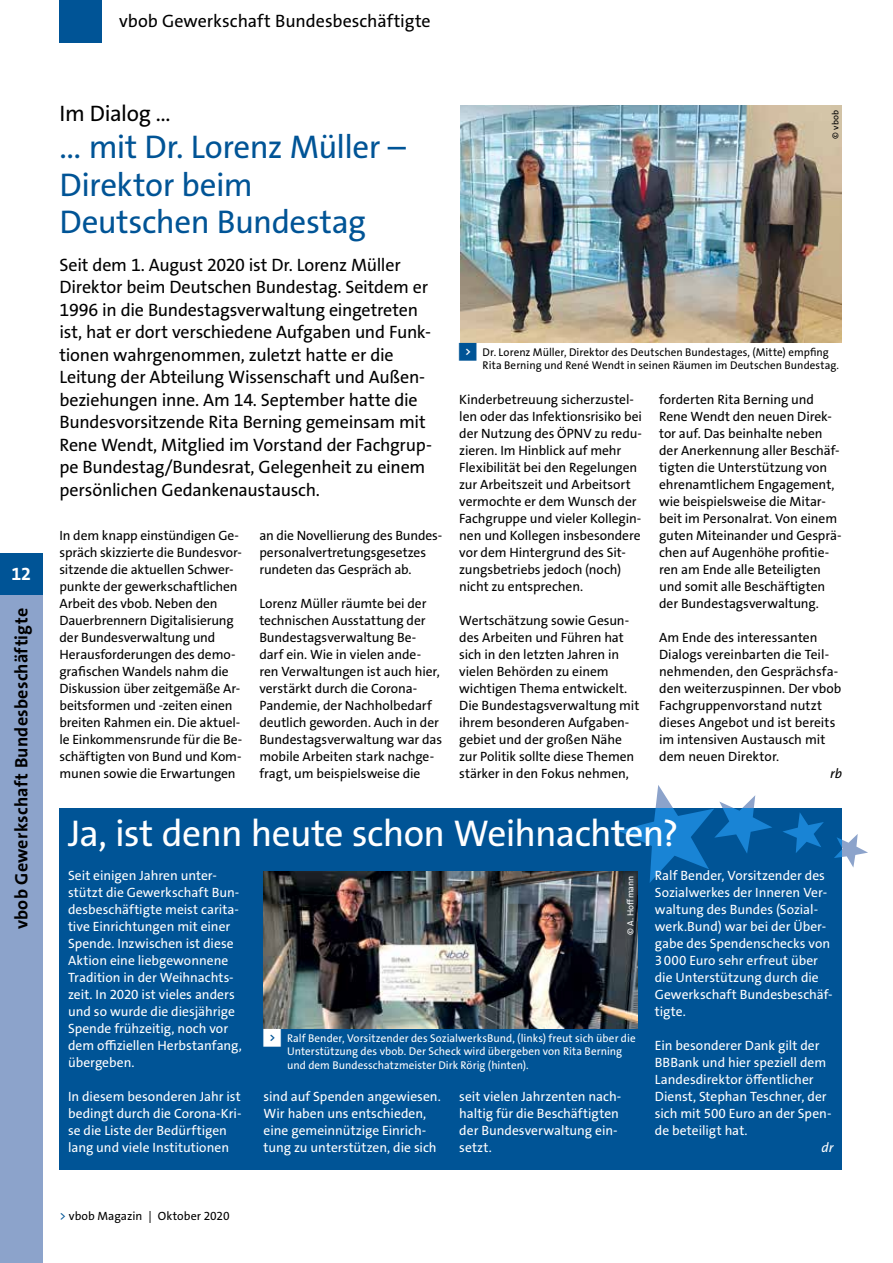
<style>
.page{position:relative;width:893px;height:1263px;background:#fff}
.page>*{position:absolute;margin:0;border:0;box-sizing:border-box;transform-origin:0 0}
.t1{font:37.5px "The Sans Os F";letter-spacing:-.02em;color:#fff}
.t2{font:33px/37.5px "The Sans Os F";letter-spacing:-.015em;color:#005496}
.t3{font:22.5px "The Sans Os F";letter-spacing:-.015em;color:#000}
.t4{font:18px/22.5px "The Sans Os F";letter-spacing:-.01em;color:#000}
.t5{font:700 18px "The Sans Os F";letter-spacing:.015em;color:#000}
.t6{font:700 18px "The Sans Os F";color:#fff}
.t7{font:13.5px/17px "The Sans Os F";letter-spacing:-.005em;color:#000}
.t8{font:13.5px/17px "The Sans Os F";color:#fff}
.t9{font:italic 13.5px "The Sans Os F";color:#000}
.t10{font:italic 13.5px "The Sans Os F";color:#fff}
.t11{font:12px "The Sans Os F";letter-spacing:.005em;color:#000}
.t12{font:11.25px/13.5px "The Sans Os F";letter-spacing:.005em;color:#fff}
.t13{font:11.25px/13.5px "The Sans Os F";letter-spacing:.005em;color:#000}
.t14{font:9px "The Sans Os F";letter-spacing:.005em;color:#fff}
.t15{font:9px "The Sans Os F";color:#000}
.s1{font-family:"Top Numbers";color:#005496}
.s2{font-family:"Top Numbers"}
.s3{color:#005496}
</style>
<div class="page">
<div style="left:60px;top:808px;width:782px;height:361px;background:#005496"></div>
<img style="left:264px;top:871px;width:374px;height:157px">
<img style="left:461px;top:106px;width:381px;height:237px">
<svg style="left:783px;top:813px;width:41px;height:40px"></svg>
<svg style="left:834px;top:834px;width:34px;height:33px"></svg>
<svg style="left:618px;top:785px;width:154px;height:98px"></svg>
<div style="left:0;top:553px;width:43px;height:42px;background:#005496"></div>
<div style="left:0;top:595px;width:43px;height:668px;background:#8ca3cb"></div>
<div style="left:60px;top:0;width:42px;height:43px;background:#005496"></div>
<h3 class="t4" style="left:119px;top:10px;width:313px">vbob Gewerkschaft Bundesbeschäftigte</h3>
<h3 class="t6" style="left:11px;top:562px;width:21px">12</h3>
<h3 class="t5" style="left:10px;top:929px;width:323px;rotate:-90deg">vbob Gewerkschaft Bundesbeschäftigte</h3>
<h3 class="t3" style="left:60px;top:99px;width:113px">Im Dialog ...</h3>
<h2 class="t2" style="left:60px;top:129px;width:348px">... mit Dr. Lorenz Müller –<br>Direktor beim<br>Deutschen Bundestag</h2>
<p class="t4" style="left:60px;top:254px;width:374px">Seit dem 1. August 2020 ist Dr. Lorenz Müller Direktor beim Deutschen Bundestag. Seitdem er 1996 in die Bundestagsverwaltung eingetreten ist, hat er dort verschiedene Aufgaben und Funk&shy;tionen wahrgenommen, zuletzt hatte er die Leitung der Abteilung Wissenschaft und Außen&shy;beziehungen inne. Am 14. September hatte die Bundesvorsitzende Rita Berning gemeinsam mit Rene Wendt, Mitglied im Vorstand der Fachgrup&shy;pe Bundestag/Bundesrat, Gelegenheit zu einem persönlichen Gedankenaustausch.</p>
<p class="t7" style="left:60px;top:527px;width:184px">In dem knapp einstündigen Ge&shy;spräch skizzierte die Bundesvor&shy;sitzende die aktuellen Schwer&shy;punkte der gewerkschaftlichen<br>Arbeit des vbob. Neben den<br>Dauerbrennern Digitalisierung der Bundesverwaltung und<br>Herausforderungen des demo&shy;grafischen Wandels nahm die<br>Diskussion über zeitgemäße Ar&shy;beitsformen und -zeiten einen breiten Rahmen ein. Die aktuel&shy;le Einkommensrunde für die Be&shy;schäftigten von Bund und Kom&shy;munen sowie die Erwartungen</p>
<p class="t7" style="left:259px;top:527px;width:184px">an die Novellierung des Bundes&shy;personalvertretungsgesetzes rundeten das Gespräch ab.</p>
<p class="t7" style="left:259px;top:595px;width:184px">Lorenz Müller räumte bei der technischen Ausstattung der<br>Bundestagsverwaltung Be&shy;darf ein. Wie in vielen ande&shy;ren Verwaltungen ist auch hier, verstärkt durch die Corona-<br>Pandemie, der Nachholbedarf deutlich geworden. Auch in der<br>Bundestagsverwaltung war das mobile Arbeiten stark nachge&shy;fragt, um beispielsweise die</p>
<p class="t15" style="left:830px;top:139px;width:30px;rotate:-90deg">© vbob</p>
<p class="t13" style="left:483px;top:345px;width:358px;text-indent:-23px"><span class="s1">&lt;</span> Dr. Lorenz Müller, Direktor des Deutschen Bundestages, (Mitte) empfing<br>Rita Berning und René Wendt in seinen Räumen im Deutschen Bundestag.</p>
<p class="t7" style="left:459px;top:391px;width:184px">Kinderbetreuung sicherzustel&shy;len oder das Infektionsrisiko bei der Nutzung des ÖPNV zu redu&shy;zieren. Im Hinblick auf mehr<br>Flexibilität bei den Regelungen zur Arbeitszeit und Arbeitsort vermochte er dem Wunsch der<br>Fachgruppe und vieler Kollegin&shy;nen und Kollegen insbesondere vor dem Hintergrund des Sit&shy;zungsbetriebs jedoch (noch) nicht zu entsprechen.</p>
<p class="t7" style="left:459px;top:612px;width:182px">Wertschätzung sowie Gesun&shy;des Arbeiten und Führen hat sich in den letzten Jahren in vielen Behörden zu einem wichtigen Thema entwickelt.<br>Die Bundestagsverwaltung mit ihrem besonderen Aufgaben&shy;gebiet und der großen Nähe zur Politik sollte diese Themen stärker in den Fokus nehmen,</p>
<p class="t7" style="left:659px;top:391px;width:184px">forderten Rita Berning und<br>Rene Wendt den neuen Direk&shy;tor auf. Das beinhalte neben der Anerkennung aller Beschäf&shy;tigten die Unterstützung von ehrenamtlichem Engagement, wie beispielsweise die Mitar&shy;beit im Personalrat. Von einem guten Miteinander und Gesprä&shy;chen auf Augenhöhe profitie&shy;ren am Ende alle Beteiligten und somit alle Beschäftigten der Bundestagsverwaltung.</p>
<p class="t7" style="left:659px;top:629px;width:184px">Am Ende des interessanten<br>Dialogs vereinbarten die Teil&shy;nehmenden, den Gesprächsfa&shy;den weiterzuspinnen. Der vbob<br>Fachgruppenvorstand nutzt dieses Angebot und ist bereits im intensiven Austausch mit dem neuen Direktor.</p>
<p class="t9" style="left:830px;top:765px;width:13px">rb</p>
<h1 class="t1" style="left:68px;top:809px;width:612px">Ja, ist denn heute schon Weihnachten?</h1>
<p class="t8" style="left:68px;top:867px;width:175px">Seit einigen Jahren unter&shy;stützt die Gewerkschaft Bun&shy;desbeschäftigte meist carita&shy;tive Einrichtungen mit einer<br>Spende. Inzwischen ist diese<br>Aktion eine liebgewonnene<br>Tradition in der Weihnachts&shy;zeit. In 2020 ist vieles anders und so wurde die diesjährige<br>Spende frühzeitig, noch vor dem offiziellen Herbstanfang, übergeben.</p>
<p class="t8" style="left:68px;top:1088px;width:175px">In diesem besonderen Jahr ist bedingt durch die Corona-Kri&shy;se die Liste der Bedürftigen lang und viele Institutionen</p>
<p class="t8" style="left:264px;top:1088px;width:179px">sind auf Spenden angewiesen.<br>Wir haben uns entschieden, eine gemeinnützige Einrich&shy;tung zu unterstützen, die sich</p>
<p class="t8" style="left:459px;top:1088px;width:164px">seit vielen Jahrzenten nach&shy;haltig für die Beschäftigten der Bundesverwaltung ein&shy;setzt.</p>
<p class="t8" style="left:655px;top:867px;width:179px">Ralf Bender, Vorsitzender des<br>Sozialwerkes der Inneren Ver&shy;waltung des Bundes (Sozial&shy;werk.Bund) war bei der Über&shy;gabe des Spendenschecks von<br>3000 Euro sehr erfreut über die Unterstützung durch die<br>Gewerkschaft Bundesbeschäf&shy;tigte.</p>
<p class="t8" style="left:655px;top:1037px;width:178px">Ein besonderer Dank gilt der<br>BBBank und hier speziell dem<br>Landesdirektor öffentlicher<br>Dienst, Stephan Teschner, der sich mit 500 Euro an der Spen&shy;de beteiligt hat.</p>
<p class="t10" style="left:821px;top:1139px;width:13px">dr</p>
<p class="t14" style="left:625px;top:935px;width:61px;rotate:-90deg">© A. Hoffmann</p>
<p class="t12" style="left:287px;top:1031px;width:350px;text-indent:-23px"><span class="s2">&lt;</span> Ralf Bender, Vorsitzender des SozialwerksBund, (links) freut sich über die<br>Unterstützung des vbob. Der Scheck wird übergeben von Rita Berning und dem Bundesschatzmeister Dirk Rörig (hinten).</p>
<p class="t11" style="left:60px;top:1208px;width:172px"><span class="s3">&gt;</span> vbob Magazin | Oktober 2020</p>
</div>
